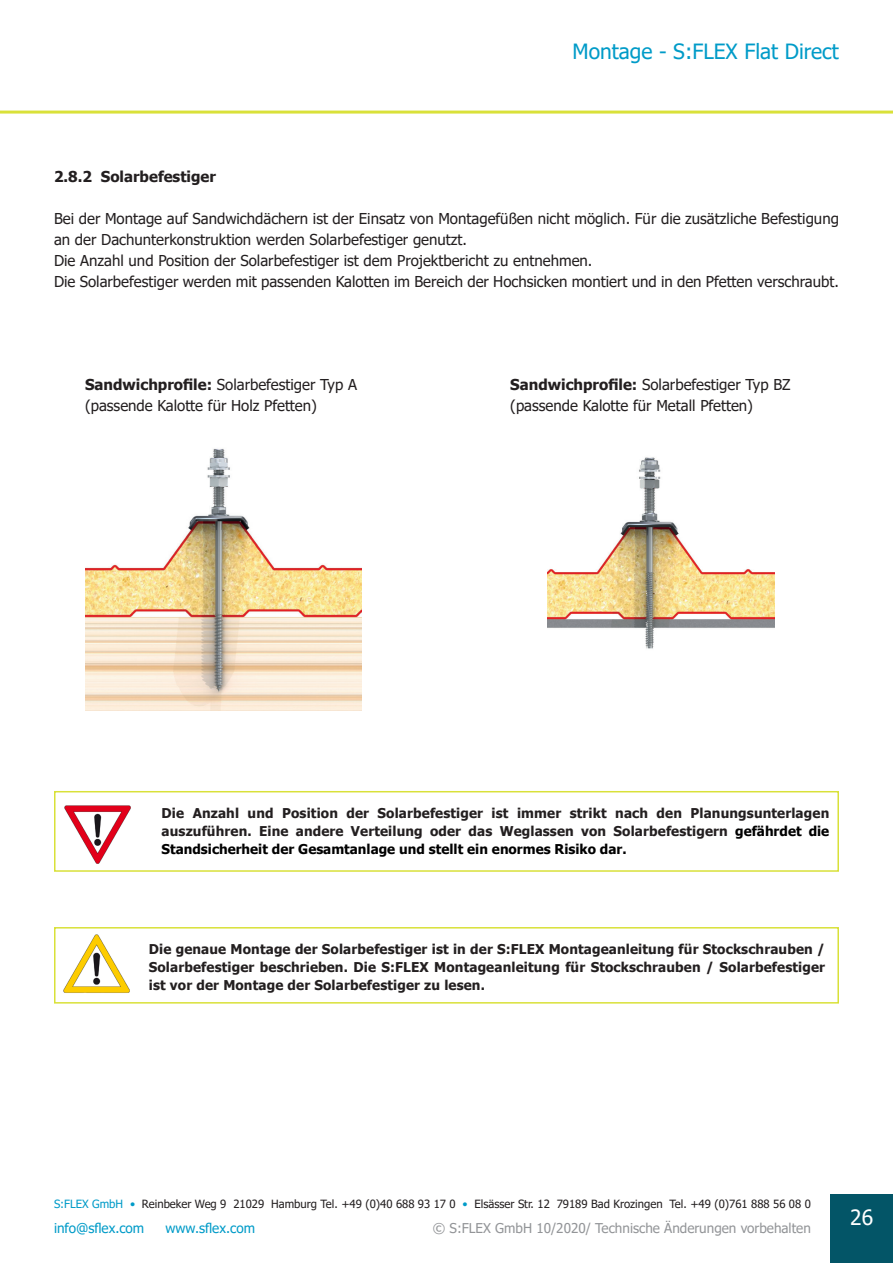
<style>
.page{position:relative;width:893px;height:1263px;background:#fff}
.page>*{position:absolute;margin:0;border:0;box-sizing:border-box;transform-origin:0 0}
.t1{font:21px "Tahoma";color:#009bc8}
.t2{font:21px "Tahoma";color:#fff}
.t3{font:15px/21px "Tahoma";color:#231f20}
.t4{font:700 15px "Tahoma";color:#231f20}
.t5{font:700 13.5px/18px "Tahoma";letter-spacing:.005em;color:#231f20;text-align:justify}
.t6{font:13.5px "Tahoma";color:#939598}
.t7{font:13.5px "Tahoma";color:#009bc8}
.t8{font:11.4px "Tahoma";color:#231f20}
.s1{font-weight:700}
.s2{color:#000}
.s3{color:#009bc8}
</style>
<div class="page">
<hr style="left:0;top:111px;width:893px;height:3px;background:#d9e139">
<div style="left:830px;top:1194px;width:63px;height:69px;background:#035567"></div>
<img style="left:547px;top:457px;width:228px;height:192px">
<img style="left:85px;top:448px;width:276px;height:262px">
<div style="left:54px;top:791px;width:785px;height:81px;border:2px solid #d9e139"></div>
<img style="left:64px;top:805px;width:67px;height:59px">
<div style="left:54px;top:927px;width:785px;height:76px;border:2px solid #d9e139"></div>
<img style="left:63px;top:934px;width:67px;height:59px">
<h1 class="t1" style="left:572px;top:37px;width:268px">Montage - S:FLEX Flat Direct</h1>
<p class="t4" style="left:54px;top:166px;width:164px">2.8.2 Solarbefestiger</p>
<p class="t3" style="left:54px;top:208px;width:786px">Bei der Montage auf Sandwichdächern ist der Einsatz von Montagefüßen nicht möglich. Für die zusätzliche Befestigung an der Dachunterkonstruktion werden Solarbefestiger genutzt.<br>Die Anzahl und Position der Solarbefestiger ist dem Projektbericht zu entnehmen.<br>Die Solarbefestiger werden mit passenden Kalotten im Bereich der Hochsicken montiert und in den Pfetten verschraubt.</p>
<p class="t3" style="left:85px;top:375px;width:274px"><span class="s1">Sandwichprofile:</span> Solarbefestiger Typ A (passende Kalotte für Holz Pfetten)</p>
<p class="t3" style="left:510px;top:375px;width:282px"><span class="s1">Sandwichprofile:</span> Solarbefestiger Typ BZ (passende Kalotte für Metall Pfetten)</p>
<p class="t5" style="left:162px;top:805px;width:669px">Die Anzahl und Position der Solarbefestiger ist immer strikt nach den Planungsunterlagen auszuführen. Eine andere Verteilung oder das Weglassen von Solarbefestigern <span class="s2">gefährdet die Standsicherheit der Gesamtanlage und stellt ein enormes Risiko dar.</span></p>
<p class="t5" style="left:149px;top:941px;width:678px">Die genaue Montage der Solarbefestiger ist in der S:FLEX Montageanleitung für Stockschrauben / Solarbefestiger beschrieben. Die S:FLEX Montageanleitung für Stockschrauben / Solarbefestiger ist vor der Montage der Solarbefestiger zu lesen.</p>
<p class="t8" style="left:54px;top:1196px;width:758px"><span class="s3">S:FLEX GmbH •</span> Reinbeker Weg 9 21029 Hamburg Tel. +49 (0)40 688 93 17 0 <span class="s3">•</span> Elsässer Str. 12 79189 Bad Krozingen Tel. +49 (0)761 888 56 08 0</p>
<p class="t7" style="left:54px;top:1219px;width:92px">info@sflex.com</p>
<p class="t7" style="left:165px;top:1219px;width:91px">www.sflex.com</p>
<p class="t6" style="left:433px;top:1219px;width:380px">© S:FLEX GmbH 10/2020/ Technische Änderungen vorbehalten</p>
<h1 class="t2" style="left:850px;top:1203px;width:24px">26</h1>
</div>
